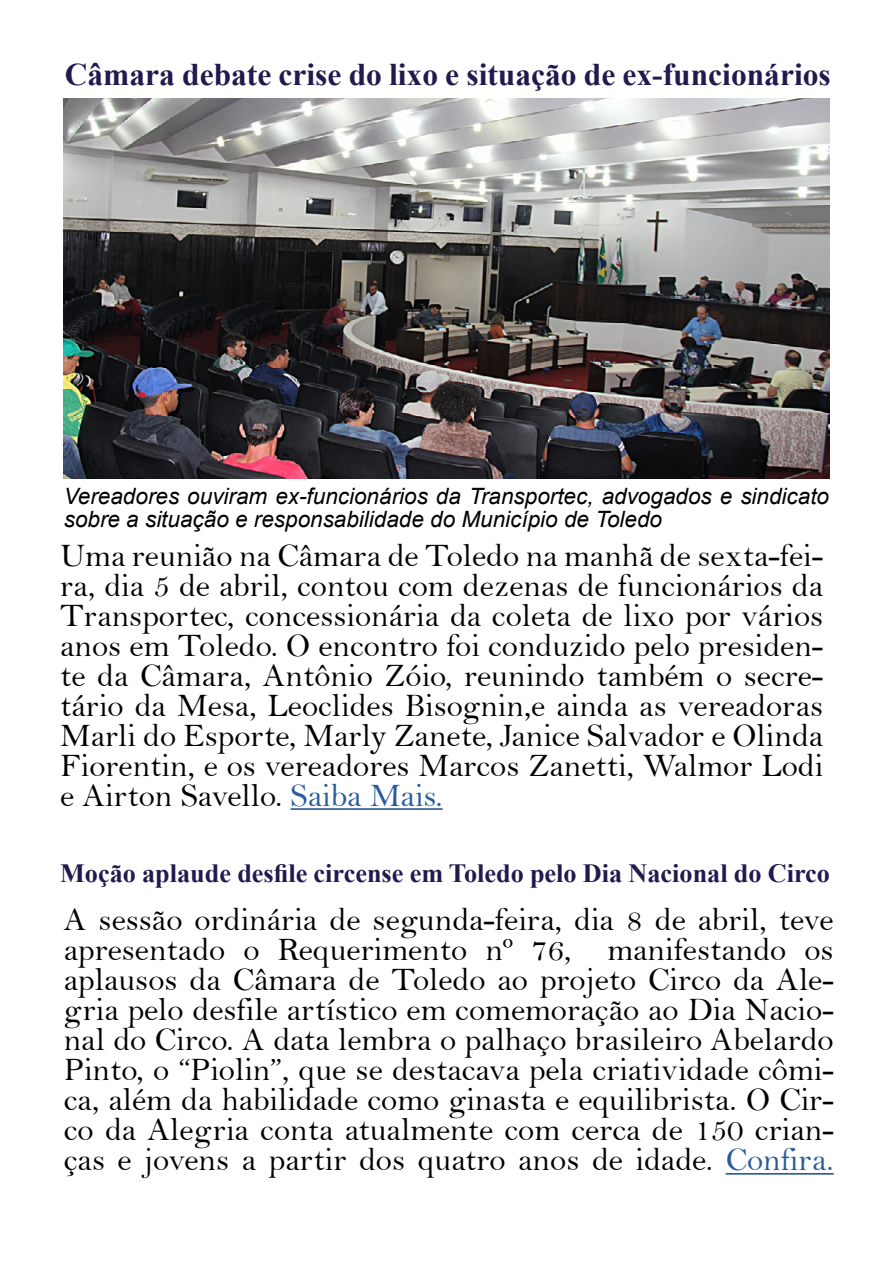
<style>
.page{position:relative;width:893px;height:1263px;background:#fff}
.page>*{position:absolute;margin:0;border:0;box-sizing:border-box;transform-origin:0 0}
.t1{font:33px/30px "Bell";color:#000;text-align:justify}
.t2{font:700 31.5px "Times New Roman";color:#221a4e}
.t3{font:700 26.25px "Times New Roman";color:#221a4e}
.t4{font:italic 22.5px/22.5px "Arial";color:#000}
.s1{color:#275b9b}
</style>
<div class="page">
<img style="left:64px;top:99px;width:765px;height:379px">
<hr style="left:726px;top:1173px;width:108px;height:1px;background:#275b9b">
<hr style="left:291px;top:808px;width:152px;height:2px;background:#275b9b">
<p class="t2" style="left:65px;top:52px;width:767px">Câmara debate crise do lixo e situação de ex-funcionários</p>
<p class="t4" style="left:64px;top:485px;width:767px">Vereadores ouviram ex-funcionários da Transportec, advogados e sindicato sobre a situação e responsabilidade do Município de Toledo</p>
<p class="t1" style="left:60px;top:540px;width:765px">Uma reunião na Câmara de Toledo na manhã de sexta-fei&shy;ra, dia 5 de abril, contou com dezenas de funcionários da Transportec, concessionária da coleta de lixo por vários anos em Toledo. O encontro foi conduzido pelo presiden&shy;te da Câmara, Antônio Zóio, reunindo também o secre&shy;tário da Mesa, Leoclides Bisognin,e ainda as vereadoras Marli do Esporte, Marly Zanete, Janice Salvador e Olinda Fiorentin, e os vereadores Marcos Zanetti, Walmor Lodi e Airton Savello. <span class="s1">Saiba Mais.</span></p>
<p class="t3" style="left:60px;top:854px;width:771px">Moção aplaude desfile circense em Toledo pelo Dia Nacional do Circo</p>
<p class="t1" style="left:64px;top:905px;width:771px">A sessão ordinária de segunda-feira, dia 8 de abril, teve apresentado o Requerimento nº 76, manifestando os aplausos da Câmara de Toledo ao projeto Circo da Ale&shy;gria pelo desfile artístico em comemoração ao Dia Nacio&shy;nal do Circo. A data lembra o palhaço brasileiro Abelardo Pinto, o “Piolin”, que se destacava pela criatividade cômi&shy;ca, além da habilidade como ginasta e equilibrista. O Cir&shy;co da Alegria conta atualmente com cerca de 150 crian&shy;ças e jovens a partir dos quatro anos de idade. <span class="s1">Confira.</span></p>
</div>
